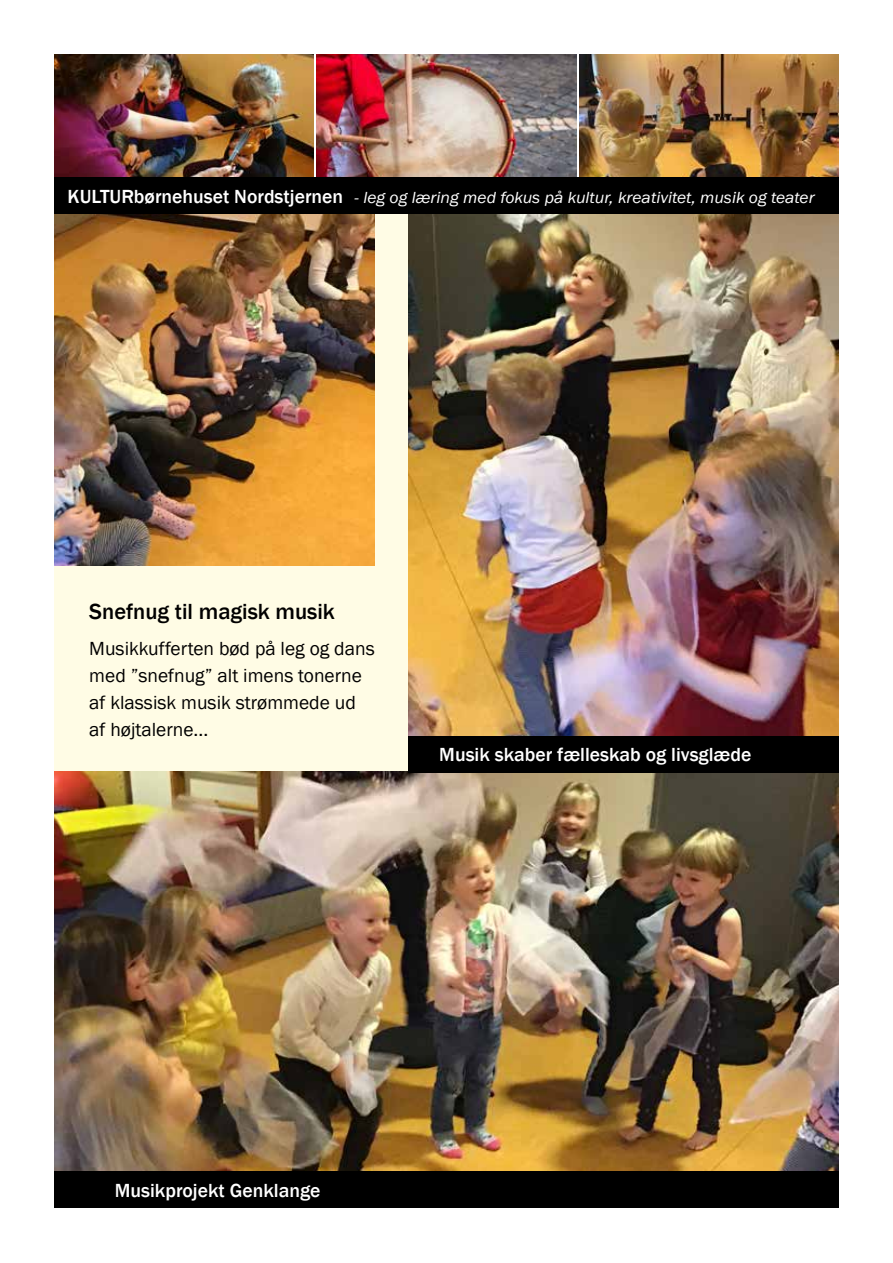
<style>
.page{position:relative;width:893px;height:1263px;background:#fff}
.page>*{position:absolute;margin:0;border:0;box-sizing:border-box;transform-origin:0 0}
.t1{font:500 22.5px "Franklin Gothic";color:#000}
.t2{font:19.5px/27px "Franklin Gothic";color:#000}
.t3{font:500 19.5px "Franklin Gothic";color:#fff}
.t4{font:italic 16.5px "Franklin Gothic";color:#fff;scale:1.06 1}
.s1{font-weight:500;font-style:normal;font-size:19.5px}
</style>
<div class="page">
<div style="left:54px;top:204px;width:785px;height:981px;background:#fffce5"></div>
<img style="left:54px;top:215px;width:320px;height:351px">
<img style="left:408px;top:215px;width:431px;height:514px">
<img style="left:54px;top:772px;width:785px;height:392px">
<img style="left:54px;top:54px;width:260px;height:116px">
<img style="left:579px;top:54px;width:260px;height:116px">
<img style="left:317px;top:54px;width:259px;height:116px">
<div style="left:43px;top:1164px;width:797px;height:45px;background:#000;opacity:.75"></div>
<div style="left:43px;top:170px;width:796px;height:45px;background:#000;opacity:.75"></div>
<div style="left:397px;top:729px;width:443px;height:45px;background:#000;opacity:.75"></div>
<p class="t4" style="left:68px;top:187px;width:706px"><span class="s1">KULTURbørnehuset Nordstjernen</span> - leg og læring med fokus på kultur, kreativitet, musik og teater</p>
<p class="t1" style="left:89px;top:597px;width:247px">Snefnug til magisk musik</p>
<p class="t2" style="left:89px;top:635px;width:287px">Musikkufferten bød på leg og dans med ”snefnug” alt imens tonerne af klassisk musik strømmede ud af højtalerne...</p>
<p class="t3" style="left:439px;top:742px;width:314px">Musik skaber fælleskab og livsglæde</p>
<p class="t3" style="left:115px;top:1178px;width:207px">Musikprojekt Genklange</p>
</div>
